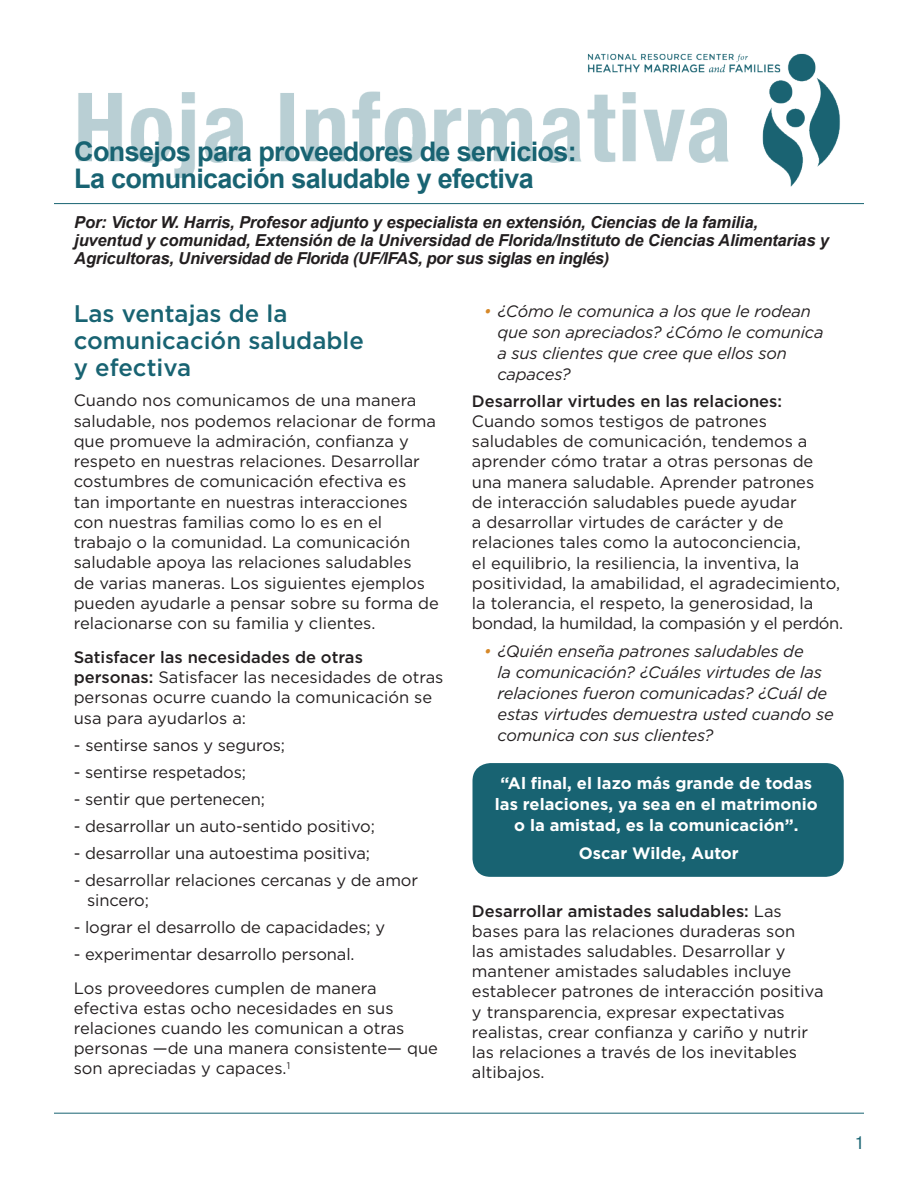
<style>
.page{position:relative;width:918px;height:1188px;background:#fff}
.page>*{position:absolute;margin:0;border:0;box-sizing:border-box;transform-origin:0 0}
.t1{font:700 27px/27px "Arial";letter-spacing:-.025em;color:#186372}
.t2{font:500 24px/27px "Gotham";color:#186372}
.t3{font:condensed 18px "Helvetica Neue";color:#186372}
.t4{font:16.5px/20.2px "Gotham";color:#231f20}
.t5{font:italic 16.5px/21px "Gotham";letter-spacing:-.01em;color:#231f20}
.t6{font:italic 700 16.5px/18px "Arial";letter-spacing:-.01em;color:#231f20}
.t7{font:700 16.5px/21px "Gotham";color:#fff;text-align:center}
.s1{font-weight:500}
.s2{color:#d68828}
</style>
<div class="page">
<hr style="left:54px;top:1113px;width:810px;height:1px;background:#186372">
<hr style="left:54px;top:203px;width:810px;height:1px;background:#186372">
<img style="left:78px;top:54px;width:762px;height:133px">
<div style="left:472px;top:763px;width:372px;height:114px;background:#186372;border-radius:18px"></div>
<h1 class="t1" style="left:74px;top:138px;width:504px">Consejos para proveedores de servicios:<br>La comunicación saludable y efectiva</h1>
<p class="t6" style="left:74px;top:214px;width:756px">Por: Victor W. Harris, Profesor adjunto y especialista en extensión, Ciencias de la familia, juventud y comunidad, Extensión de la Universidad de Florida/Instituto de Ciencias Alimentarias y<br>Agricultoras, Universidad de Florida (UF/IFAS, por sus siglas en inglés)</p>
<h2 class="t2" style="left:74px;top:299px;width:292px">Las ventajas de la comunicación saludable y efectiva</h2>
<p class="t4" style="left:74px;top:390px;width:367px">Cuando nos comunicamos de una manera saludable, nos podemos relacionar de forma que promueve la admiración, confianza y respeto en nuestras relaciones. Desarrollar costumbres de comunicación efectiva es<br>tan importante en nuestras interacciones con nuestras familias como lo es en el trabajo o la comunidad. La comunicación saludable apoya las relaciones saludables<br>de varias maneras. Los siguientes ejemplos pueden ayudarle a pensar sobre su forma de relacionarse con su familia y clientes.</p>
<p class="t4" style="left:74px;top:647px;width:371px"><span class="s1">Satisfacer las necesidades de otras personas:</span> Satisfacer las necesidades de otras personas ocurre cuando la comunicación se usa para ayudarlos a:</p>
<p class="t4" style="left:74px;top:734px;width:213px">- sentirse sanos y seguros;</p>
<p class="t4" style="left:74px;top:761px;width:174px">- sentirse respetados;</p>
<p class="t4" style="left:74px;top:788px;width:193px">- sentir que pertenecen;</p>
<p class="t4" style="left:74px;top:815px;width:303px">- desarrollar un auto-sentido positivo;</p>
<p class="t4" style="left:74px;top:842px;width:298px">- desarrollar una autoestima positiva;</p>
<p class="t4" style="left:87px;top:869px;width:332px;text-indent:-13px">- desarrollar relaciones cercanas y de amor sincero;</p>
<p class="t4" style="left:74px;top:917px;width:313px">- lograr el desarrollo de capacidades; y</p>
<p class="t4" style="left:74px;top:944px;width:282px">- experimentar desarrollo personal.</p>
<p class="t4" style="left:74px;top:977px;width:366px">Los proveedores cumplen de manera efectiva estas ocho necesidades en sus relaciones cuando les comunican a otras personas —de una manera consistente— que son apreciadas y capaces.<sup>1</sup></p>
<p class="t5" style="left:497px;top:300px;width:328px;text-indent:-13px"><span class="s2">•</span> ¿Cómo le comunica a los que le rodean que son apreciados? ¿Cómo le comunica a sus clientes que cree que ellos son capaces?</p>
<p class="t4" style="left:472px;top:390px;width:373px"><span class="s1">Desarrollar virtudes en las relaciones:<br></span>Cuando somos testigos de patrones saludables de comunicación, tendemos a aprender cómo tratar a otras personas de una manera saludable. Aprender patrones<br>de interacción saludables puede ayudar<br>a desarrollar virtudes de carácter y de relaciones tales como la autoconciencia,<br>el equilibrio, la resiliencia, la inventiva, la positividad, la amabilidad, el agradecimiento, la tolerancia, el respeto, la generosidad, la bondad, la humildad, la compasión y el perdón.</p>
<p class="t5" style="left:497px;top:641px;width:338px;text-indent:-13px"><span class="s2">•</span> ¿Quién enseña patrones saludables de<br>la comunicación? ¿Cuáles virtudes de las relaciones fueron comunicadas? ¿Cuál de estas virtudes demuestra usted cuando se comunica con sus clientes?</p>
<p class="t7" style="left:495px;top:772px;width:324px">“Al final, el lazo más grande de todas las relaciones, ya sea en el matrimonio o la amistad, es la comunicación”.</p>
<p class="t7" style="left:579px;top:842px;width:161px">Oscar Wilde, Autor</p>
<p class="t4" style="left:472px;top:900px;width:353px"><span class="s1">Desarrollar amistades saludables:</span> Las bases para las relaciones duraderas son<br>las amistades saludables. Desarrollar y mantener amistades saludables incluye establecer patrones de interacción positiva y transparencia, expresar expectativas realistas, crear confianza y cariño y nutrir las relaciones a través de los inevitables altibajos.</p>
<p class="t3" style="left:855px;top:1132px;width:10px">1</p>
</div>
